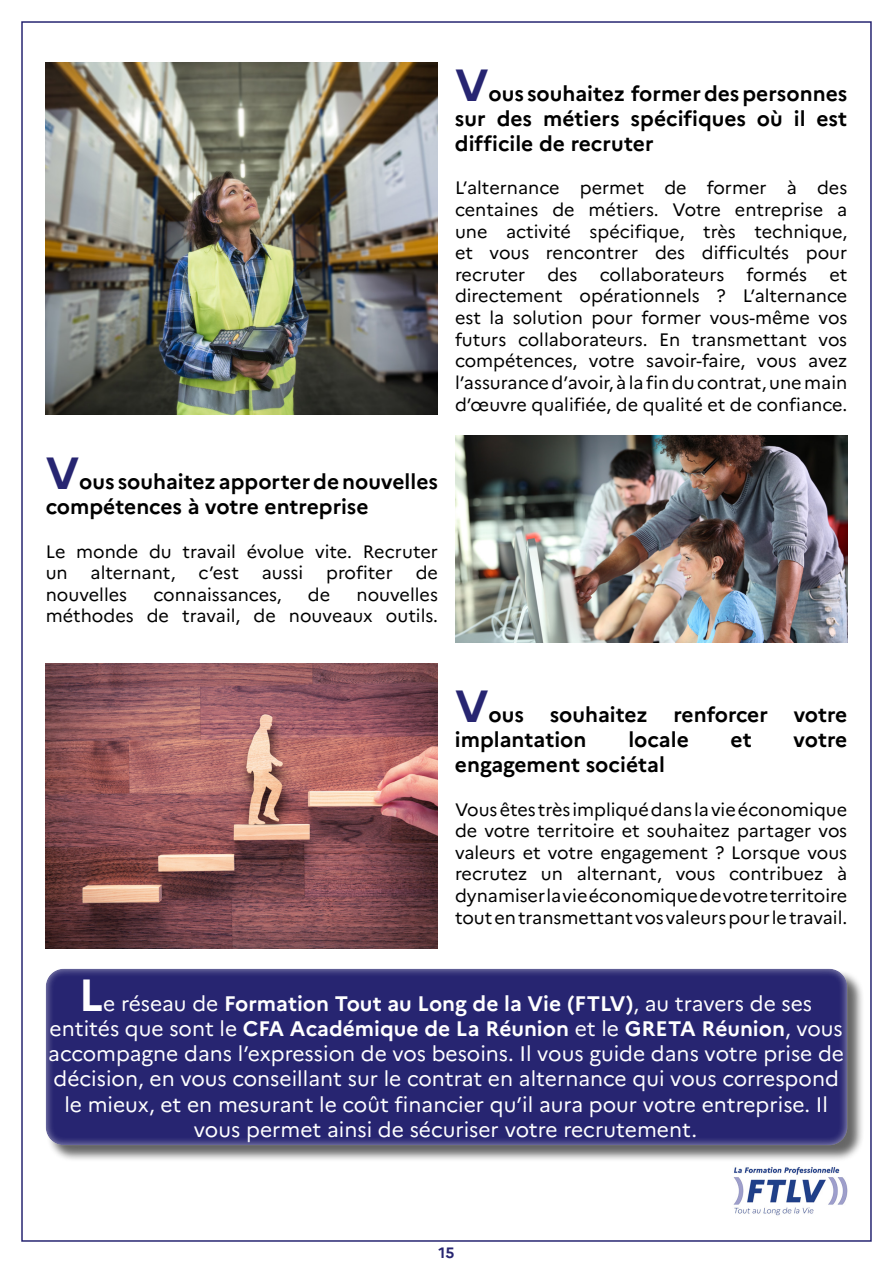
<style>
.page{position:relative;width:893px;height:1263px;background:#fff}
.page>*{position:absolute;margin:0;border:0;box-sizing:border-box;transform-origin:0 0}
.t1{font:21px/25.2px "Marianne";color:#fff;text-align:center}
.t2{font:700 21px/25.2px "Marianne";color:#000}
.t3{font:18px/21.6px "Marianne";color:#000;text-align:justify}
.t4{font:700 15px "Marianne";color:#272571}
.s1{font-size:45px;color:#272571}
.s2{font-weight:700;font-size:45px}
.s3{font-weight:700}
</style>
<div class="page">
<img style="left:733px;top:1167px;width:115px;height:49px">
<img style="left:46px;top:63px;width:392px;height:352px">
<img style="left:455px;top:436px;width:392px;height:206px">
<img style="left:46px;top:663px;width:392px;height:285px">
<div style="left:46px;top:970px;width:818px;height:192px;background:#000;opacity:.6"></div>
<div style="left:32px;top:958px;width:838px;height:187px;background:#fff;opacity:.75"></div>
<p class="t2" style="left:46px;top:467px;width:394px"><span class="s1">V</span>ous souhaitez apporter de nouvelles compétences à votre entreprise</p>
<p class="t3" style="left:46px;top:539px;width:394px">Le monde du travail évolue vite. Recruter un</p>
<p class="t3" style="left:91px;top:561px;width:87px">alternant,</p>
<p class="t3" style="left:198px;top:561px;width:42px">c’est</p>
<p class="t3" style="left:262px;top:561px;width:43px">aussi</p>
<p class="t3" style="left:326px;top:561px;width:68px">profiter</p>
<p class="t3" style="left:416px;top:561px;width:24px">de</p>
<p class="t3" style="left:46px;top:582px;width:83px">nouvelles</p>
<p class="t3" style="left:153px;top:582px;width:130px">connaissances,</p>
<p class="t3" style="left:308px;top:582px;width:24px">de</p>
<p class="t3" style="left:46px;top:582px;width:394px;text-align:right">nouvelles<br>méthodes de travail, de nouveaux outils.</p>
<p class="t2" style="left:455px;top:79px;width:394px;text-align:justify"><span class="s1">V</span>ous souhaitez former des personnes sur des métiers spécifiques où il est difficile de recruter</p>
<p class="t3" style="left:455px;top:176px;width:394px">L’alternance permet de former à des centaines de métiers. Votre entreprise a une activité spécifique, très technique, et vous rencontrer des difficultés pour recruter des collaborateurs formés et directement opérationnels ? L’alternance est la solution pour former vous-même vos futurs collaborateurs. En transmettant vos compétences, votre savoir-faire, vous avez l’assurance d’avoir, à la fin du contrat, une main d’œuvre qualifiée, de qualité et de confiance.</p>
<p class="t2" style="left:455px;top:700px;width:394px"><span class="s1">V</span>ous souhaitez renforcer votre implantation</p>
<p class="t2" style="left:628px;top:725px;width:62px">locale</p>
<p class="t2" style="left:731px;top:725px;width:23px">et</p>
<p class="t2" style="left:794px;top:725px;width:55px">votre</p>
<p class="t2" style="left:455px;top:750px;width:211px">engagement sociétal</p>
<p class="t3" style="left:455px;top:797px;width:394px">Vous êtes très impliqué dans la vie économique de votre territoire et souhaitez partager vos valeurs et votre engagement ? Lorsque vous recrutez un alternant, vous contribuez à dynamiser la vie économique de votre territoire tout en transmettant vos valeurs pour le travail.</p>
<p class="t1" style="left:48px;top:989px;width:797px"><span class="s2">L</span>e réseau de <span class="s3">Formation Tout au Long de la Vie (FTLV)</span>, au travers de ses entités que sont le <span class="s3">CFA Académique de La Réunion</span> et le <span class="s3">GRETA Réunion</span>, vous accompagne dans l’expression de vos besoins. Il vous guide dans votre prise de décision, en vous conseillant sur le contrat en alternance qui vous correspond le mieux, et en mesurant le coût financier qu’il aura pour votre entreprise. Il vous permet ainsi de sécuriser votre recrutement.</p>
<p class="t4" style="left:439px;top:1241px;width:17px">15</p>
</div>
